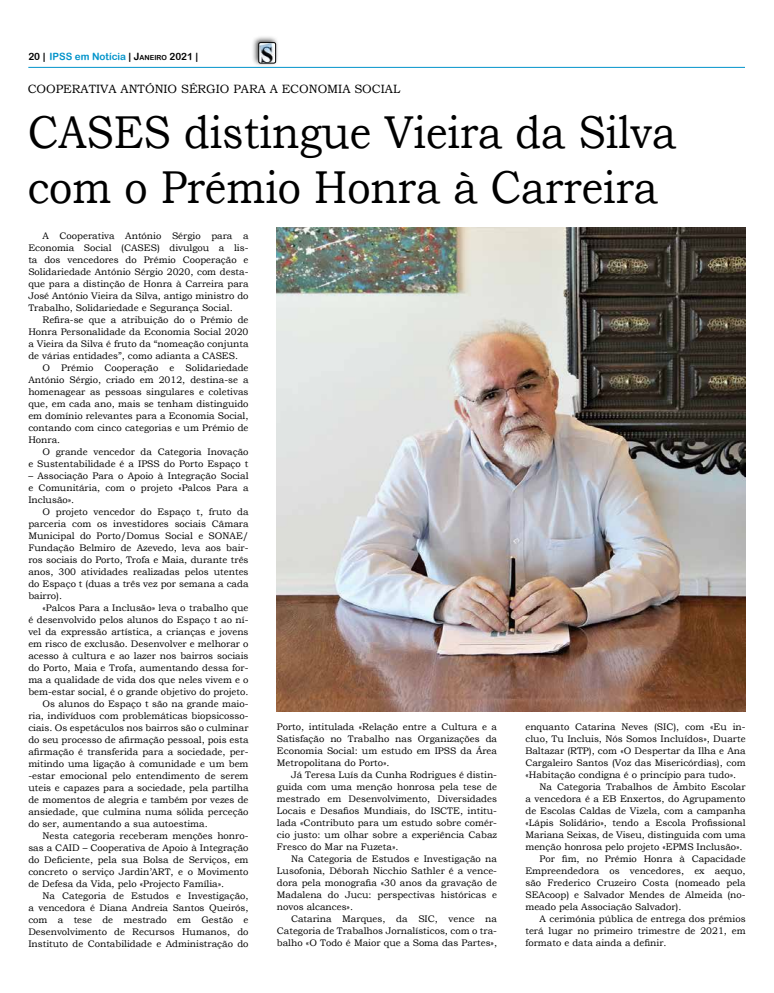
<style>
.page{position:relative;width:774px;height:993px;background:#fff}
.page>*{position:absolute;margin:0;border:0;box-sizing:border-box;transform-origin:0 0}
.t1{font:46px/55.2px "Bookman Old Style";color:#000;scale:.9 1}
.t2{font:12px "Bookman Old Style";color:#000}
.t3{font:10px "Arial Rounded MT Bold";color:#0093ca}
.t4{font:9.5px/12px "Bookman Old Style";color:#000;text-align:justify}
.s1{color:#000}
.s2{font-size:7px;color:#000}
</style>
<div class="page">
<div style="left:251px;top:35px;width:28px;height:31px;background:#000;opacity:.75"></div>
<img style="left:259px;top:43px;width:17px;height:20px">
<div style="left:259px;top:43px;width:17px;height:20px;border:1px solid #000;border-radius:2px"></div>
<hr style="left:28px;top:67px;width:717px;height:1px;background:#0093ca">
<img style="left:277px;top:227px;width:468px;height:484px">
<p class="t3" style="left:28px;top:51px;width:171px"><span class="s1">20 |</span> IPSS em Notícia <span class="s1">| J</span><span class="s2">ANEIRO</span> <span class="s1">2021</span> <span class="s1">|</span></p>
<p class="t2" style="left:28px;top:81px;width:374px">COOPERATIVA ANTÓNIO SÉRGIO PARA A ECONOMIA SOCIAL</p>
<h1 class="t1" style="left:28px;top:105px;width:722px">CASES distingue Vieira da Silva com o Prémio Honra à Carreira</h1>
<p class="t4" style="left:28px;top:229px;width:222px;text-indent:14px">A Cooperativa António Sérgio para a Economia Social (CASES) divulgou a lis&shy;ta dos vencedores do Prémio Cooperação e Solidariedade António Sérgio 2020, com desta&shy;que para a distinção de Honra à Carreira para José António Vieira da Silva, antigo ministro do Trabalho, Solidariedade e Segurança Social.</p>
<p class="t4" style="left:28px;top:313px;width:222px;text-indent:14px">Refira-se que a atribuição do o Prémio de Honra Personalidade da Economia Social 2020 a Vieira da Silva é fruto da “nomeação conjunta de várias entidades”, como adianta a CASES.</p>
<p class="t4" style="left:28px;top:361px;width:222px;text-indent:14px">O Prémio Cooperação e Solidariedade António Sérgio, criado em 2012, destina-se a homenagear as pessoas singulares e coletivas que, em cada ano, mais se tenham distinguido em domínio relevantes para a Economia Social, contando com cinco categorias e um Prémio de Honra.</p>
<p class="t4" style="left:28px;top:445px;width:222px;text-align:right">O grande vencedor da Categoria Inovação<br>e Sustentabilidade é a IPSS do Porto Espaço t</p>
<p class="t4" style="left:28px;top:469px;width:222px">– Associação Para o Apoio à Integração Social e Comunitária, com o projeto «Palcos Para a Inclusão».</p>
<p class="t4" style="left:28px;top:505px;width:222px;text-indent:14px">O projeto vencedor do Espaço t, fruto da parceria com os investidores sociais Câmara Municipal do Porto/Domus Social e SONAE/ Fundação Belmiro de Azevedo, leva aos bair&shy;ros sociais do Porto, Trofa e Maia, durante três anos, 300 atividades realizadas pelos utentes do Espaço t (duas a três vez por semana a cada bairro).</p>
<p class="t4" style="left:43px;top:601px;width:207px">«Palcos Para a Inclusão» leva o trabalho que</p>
<p class="t4" style="left:28px;top:613px;width:222px">é desenvolvido pelos alunos do Espaço t ao ní-</p>
<p class="t4" style="left:28px;top:625px;width:222px">vel da expressão artística, a crianças e jovens</p>
<p class="t4" style="left:28px;top:637px;width:222px">em risco de exclusão. Desenvolver e melhorar o</p>
<p class="t4" style="left:28px;top:649px;width:222px">acesso à cultura e ao lazer nos bairros sociais</p>
<p class="t4" style="left:28px;top:661px;width:222px">do Porto, Maia e Trofa, aumentando dessa for-</p>
<p class="t4" style="left:28px;top:673px;width:222px">ma a qualidade de vida dos que neles vivem e o</p>
<p class="t4" style="left:28px;top:685px;width:222px">bem-estar social, é o grande objetivo do projeto.</p>
<p class="t4" style="left:43px;top:697px;width:207px">Os alunos do Espaço t são na grande maio-</p>
<p class="t4" style="left:28px;top:709px;width:222px">ria, indivíduos com problemáticas biopsicosso-</p>
<p class="t4" style="left:28px;top:721px;width:222px">ciais. Os espetáculos nos bairros são o culminar</p>
<p class="t4" style="left:28px;top:733px;width:222px">do seu processo de afirmação pessoal, pois esta</p>
<p class="t4" style="left:28px;top:745px;width:222px">afirmação é transferida para a sociedade, per-</p>
<p class="t4" style="left:28px;top:757px;width:222px">mitindo uma ligação à comunidade e um bem</p>
<p class="t4" style="left:28px;top:769px;width:222px">-estar emocional pelo entendimento de serem</p>
<p class="t4" style="left:28px;top:781px;width:222px">uteis e capazes para a sociedade, pela partilha</p>
<p class="t4" style="left:28px;top:793px;width:222px">de momentos de alegria e também por vezes de</p>
<p class="t4" style="left:28px;top:805px;width:222px">ansiedade, que culmina numa sólida perceção</p>
<p class="t4" style="left:28px;top:817px;width:181px">do ser, aumentando a sua autoestima.</p>
<p class="t4" style="left:43px;top:829px;width:207px">Nesta categoria receberam menções honro-</p>
<p class="t4" style="left:28px;top:841px;width:222px">sas a CAID – Cooperativa de Apoio à Integração</p>
<p class="t4" style="left:28px;top:853px;width:222px">do Deficiente, pela sua Bolsa de Serviços, em</p>
<p class="t4" style="left:28px;top:865px;width:222px">concreto o serviço Jardin’ART, e o Movimento</p>
<p class="t4" style="left:28px;top:877px;width:197px">de Defesa da Vida, pelo «Projecto Família».</p>
<p class="t4" style="left:43px;top:889px;width:207px">Na Categoria de Estudos e Investigação,</p>
<p class="t4" style="left:28px;top:901px;width:222px">a vencedora é Diana Andreia Santos Queirós,</p>
<p class="t4" style="left:28px;top:913px;width:222px">com a tese de mestrado em Gestão e</p>
<p class="t4" style="left:28px;top:925px;width:222px">Desenvolvimento de Recursos Humanos, do</p>
<p class="t4" style="left:28px;top:937px;width:222px">Instituto de Contabilidade e Administração do</p>
<p class="t4" style="left:277px;top:720px;width:222px">Porto, intitulada «Relação entre a Cultura e a Satisfação no Trabalho nas Organizações da Economia Social: um estudo em IPSS da Área Metropolitana do Porto».</p>
<p class="t4" style="left:277px;top:768px;width:222px;text-indent:14px">Já Teresa Luís da Cunha Rodrigues é distin&shy;guida com uma menção honrosa pela tese de mestrado em Desenvolvimento, Diversidades Locais e Desafios Mundiais, do ISCTE, intitu&shy;lada «Contributo para um estudo sobre comér&shy;cio justo: um olhar sobre a experiência Cabaz Fresco do Mar na Fuzeta».</p>
<p class="t4" style="left:277px;top:852px;width:222px;text-indent:14px">Na Categoria de Estudos e Investigação na Lusofonia, Déborah Nicchio Sathler é a vence&shy;dora pela monografia «30 anos da gravação de Madalena do Jucu: perspectivas históricas e novos alcances».</p>
<p class="t4" style="left:277px;top:912px;width:222px;text-indent:14px">Catarina Marques, da SIC, vence na Categoria de Trabalhos Jornalísticos, com o tra&shy;balho «O Todo é Maior que a Soma das Partes»,</p>
<p class="t4" style="left:525px;top:720px;width:222px">enquanto Catarina Neves (SIC), com «Eu in-</p>
<p class="t4" style="left:525px;top:732px;width:222px">cluo, Tu Incluis, Nós Somos Incluídos», Duarte</p>
<p class="t4" style="left:525px;top:744px;width:222px">Baltazar (RTP), com «O Despertar da Ilha e Ana</p>
<p class="t4" style="left:525px;top:756px;width:222px">Cargaleiro Santos (Voz das Misericórdias), com</p>
<p class="t4" style="left:525px;top:768px;width:212px">«Habitação condigna é o princípio para tudo».</p>
<p class="t4" style="left:540px;top:780px;width:207px">Na Categoria Trabalhos de Âmbito Escolar</p>
<p class="t4" style="left:525px;top:792px;width:222px">a vencedora é a EB Enxertos, do Agrupamento</p>
<p class="t4" style="left:525px;top:804px;width:222px">de Escolas Caldas de Vizela, com a campanha</p>
<p class="t4" style="left:525px;top:816px;width:222px">«Lápis Solidário», tendo a Escola Profissional</p>
<p class="t4" style="left:525px;top:828px;width:222px">Mariana Seixas, de Viseu, distinguida com uma</p>
<p class="t4" style="left:525px;top:840px;width:219px">menção honrosa pelo projeto «EPMS Inclusão».</p>
<p class="t4" style="left:540px;top:852px;width:207px">Por fim, no Prémio Honra à Capacidade</p>
<p class="t4" style="left:525px;top:864px;width:222px">Empreendedora os vencedores, ex aequo,</p>
<p class="t4" style="left:525px;top:876px;width:222px">são Frederico Cruzeiro Costa (nomeado pela</p>
<p class="t4" style="left:525px;top:888px;width:222px">SEAcoop) e Salvador Mendes de Almeida (no-</p>
<p class="t4" style="left:525px;top:900px;width:157px">meado pela Associação Salvador).</p>
<p class="t4" style="left:540px;top:912px;width:207px">A cerimónia pública de entrega dos prémios</p>
<p class="t4" style="left:525px;top:924px;width:222px">terá lugar no primeiro trimestre de 2021, em</p>
<p class="t4" style="left:525px;top:936px;width:143px">formato e data ainda a definir.</p>
</div>
